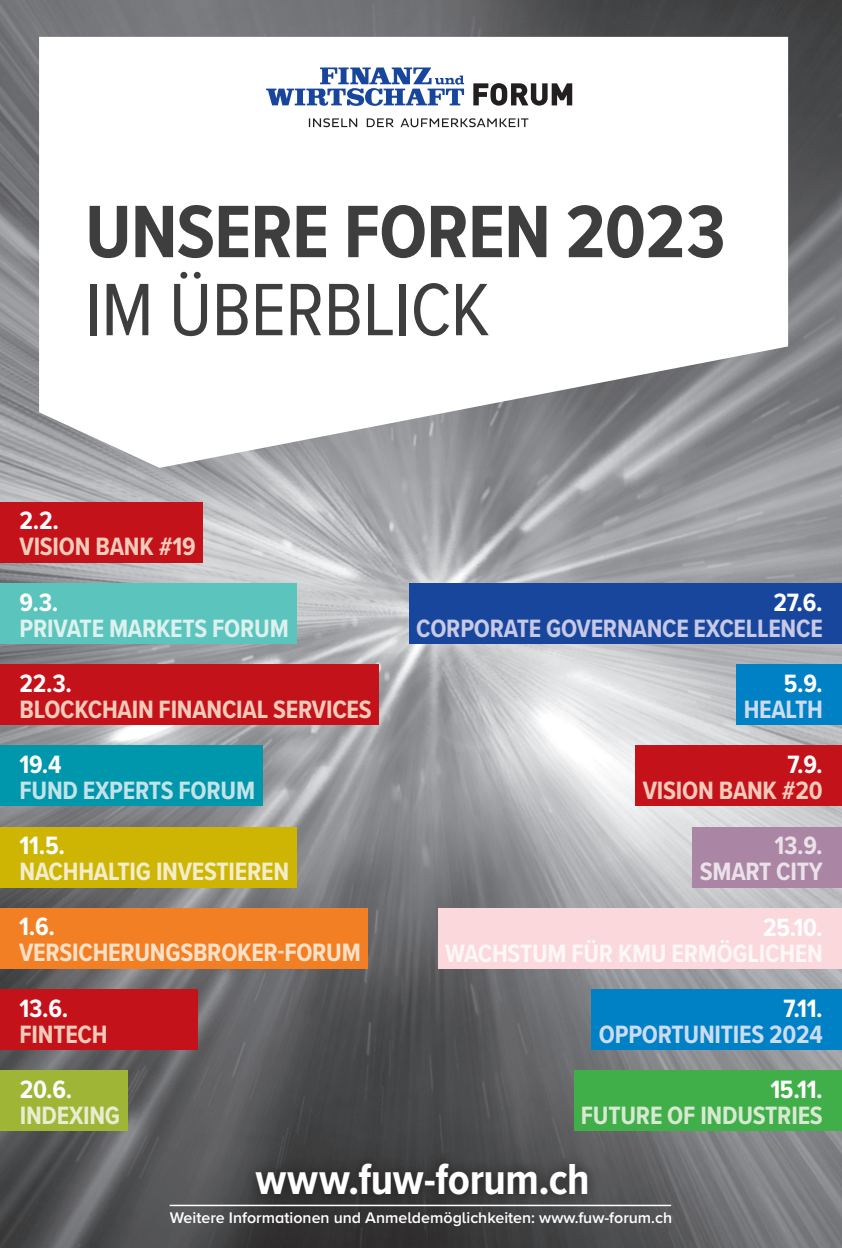
<style>
.page{position:relative;width:842px;height:1248px;background:#fff}
.page>*{position:absolute;margin:0;border:0;box-sizing:border-box;transform-origin:0 0}
.Titel_VERSAL_Regular{font:700 76.9px/78px "Proxima Nova Cond";letter-spacing:-.01em;color:#3e3e3f}
.Grundtext_regular{font:700 45px "Proxima Nova Cond";letter-spacing:-.01em;color:#fff}
.Titel_VERSAL_Regular-2{font:700 26px "Proxima Nova Cond";letter-spacing:-.01em;color:#fff}
.Titel_VERSAL_Regular-3{font:700 26px "Proxima Nova Cond";letter-spacing:-.01em;color:#f2cbba}
.Titel_VERSAL_Regular-4{font:700 26px "Proxima Nova Cond";letter-spacing:-.01em;color:#c7c9e5}
.Titel_VERSAL_Regular-5{font:700 26px "Proxima Nova Cond";letter-spacing:-.01em;color:#fef7f7}
.Titel_VERSAL_Regular-6{font:700 26px "Proxima Nova Cond";letter-spacing:-.01em;color:#fde0c8}
.Titel_VERSAL_Regular-7{font:700 26px "Proxima Nova Cond";letter-spacing:-.01em;color:#ccdcf0}
.Titel_VERSAL_Regular-8{font:700 26px "Proxima Nova Cond";letter-spacing:-.01em;color:#f4edcc}
.Titel_VERSAL_Regular-9{font:700 26px "Proxima Nova Cond";letter-spacing:-.01em;color:#ddf1ef}
.Titel_VERSAL_Regular-10{font:700 26px "Proxima Nova Cond";letter-spacing:-.01em;color:#d8e9d2}
.Titel_VERSAL_Regular-11{font:700 26px "Proxima Nova Cond";letter-spacing:-.01em;color:#c3e3e9}
.Titel_VERSAL_Regular-12{font:700 26px "Proxima Nova Cond";letter-spacing:-.01em;color:#eae1e9}
.Titel_VERSAL_Regular-13{font:700 26px "Proxima Nova Cond";letter-spacing:-.01em;color:#e8ecd0}
.t1{font:600 16px "Proxima Nova A";color:#fff}
.s1{font-weight:400}
</style>
<div class="page">
<img style="left:0;top:0;width:842px;height:1247px">
<svg style="left:39px;top:37px;width:749px;height:431px"></svg>
<svg style="left:473px;top:83px;width:99px;height:23px"></svg>
<svg style="left:266px;top:67px;width:198px;height:39px"></svg>
<svg style="left:309px;top:118px;width:219px;height:9px"></svg>
<svg style="left:244px;top:1151px;width:356px;height:55px;fill:#3a3a3b"></svg>
<div style="left:438px;top:908px;width:404px;height:60px;background:#fbd8db"></div>
<div style="left:0;top:907px;width:368px;height:61px;background:#f27f23"></div>
<div style="left:636px;top:745px;width:206px;height:61px;background:#c4121a"></div>
<div style="left:592px;top:989px;width:250px;height:60px;background:#0080c5"></div>
<div style="left:737px;top:664px;width:105px;height:60px;background:#0080c5"></div>
<div style="left:574px;top:1070px;width:268px;height:60px;background:#40ae49"></div>
<div style="left:0;top:583px;width:297px;height:60px;background:#5ac4bd"></div>
<div style="left:0;top:502px;width:203px;height:60px;background:#c4121a"></div>
<div style="left:0;top:826px;width:297px;height:61px;background:#ceb503"></div>
<div style="left:693px;top:826px;width:149px;height:61px;background:#aa85a4"></div>
<div style="left:409px;top:583px;width:433px;height:60px;background:#18469d"></div>
<div style="left:0;top:664px;width:379px;height:60px;background:#c4121a"></div>
<div style="left:0;top:745px;width:262px;height:61px;background:#0096ab"></div>
<div style="left:0;top:1070px;width:127px;height:60px;background:#9fb535"></div>
<div style="left:0;top:989px;width:197px;height:60px;background:#c4121a"></div>
<hr style="left:170px;top:1204px;width:501px;height:1px;background:#fff">
<p class="Titel_VERSAL_Regular" style="left:85px;top:191px;width:642px">UNSERE FOREN 2023<br><span class="s1">IM ÜBERBLICK</span></p>
<p class="Titel_VERSAL_Regular-2" style="left:20px;top:501px;width:41px">2.2.</p>
<p class="Titel_VERSAL_Regular-3" style="left:20px;top:527px;width:178px">VISION BANK #19</p>
<p class="Titel_VERSAL_Regular-2" style="left:20px;top:582px;width:40px">9.3.</p>
<p class="Titel_VERSAL_Regular-9" style="left:20px;top:608px;width:271px">PRIVATE MARKETS FORUM</p>
<p class="Titel_VERSAL_Regular-2" style="left:20px;top:664px;width:54px">22.3.</p>
<p class="Titel_VERSAL_Regular-3" style="left:20px;top:690px;width:354px">BLOCKCHAIN FINANCIAL SERVICES</p>
<p class="Titel_VERSAL_Regular-2" style="left:20px;top:745px;width:44px">19.4</p>
<p class="Titel_VERSAL_Regular-11" style="left:20px;top:771px;width:237px">FUND EXPERTS FORUM</p>
<p class="Titel_VERSAL_Regular-2" style="left:20px;top:826px;width:47px">11.5.</p>
<p class="Titel_VERSAL_Regular-8" style="left:20px;top:852px;width:271px">NACHHALTIG INVESTIEREN</p>
<p class="Titel_VERSAL_Regular-2" style="left:19px;top:907px;width:37px">1.6.</p>
<p class="Titel_VERSAL_Regular-6" style="left:19px;top:933px;width:343px">VERSICHERUNGSBROKER-FORUM</p>
<p class="Titel_VERSAL_Regular-2" style="left:20px;top:988px;width:50px">13.6.</p>
<p class="Titel_VERSAL_Regular-3" style="left:20px;top:1014px;width:90px">FINTECH</p>
<p class="Titel_VERSAL_Regular-2" style="left:20px;top:1069px;width:54px">20.6.</p>
<p class="Titel_VERSAL_Regular-13" style="left:20px;top:1095px;width:102px">INDEXING</p>
<p class="Titel_VERSAL_Regular-2" style="left:774px;top:582px;width:51px">27.6.</p>
<p class="Titel_VERSAL_Regular-4" style="left:416px;top:608px;width:408px">CORPORATE GOVERNANCE EXCELLENCE</p>
<p class="Titel_VERSAL_Regular-2" style="left:784px;top:664px;width:41px">5.9.</p>
<p class="Titel_VERSAL_Regular-7" style="left:744px;top:690px;width:81px">HEALTH</p>
<p class="Titel_VERSAL_Regular-2" style="left:787px;top:745px;width:37px">7.9.</p>
<p class="Titel_VERSAL_Regular-3" style="left:643px;top:771px;width:182px">VISION BANK #20</p>
<p class="Titel_VERSAL_Regular-12" style="left:774px;top:826px;width:50px">13.9.</p>
<p class="Titel_VERSAL_Regular-12" style="left:700px;top:852px;width:124px">SMART CITY</p>
<p class="Titel_VERSAL_Regular-2" style="left:763px;top:907px;width:61px">25.10.</p>
<p class="Titel_VERSAL_Regular-5" style="left:445px;top:933px;width:379px">WACHSTUM FÜR KMU ERMÖGLICHEN</p>
<p class="Titel_VERSAL_Regular-2" style="left:784px;top:988px;width:41px">7.11.</p>
<p class="Titel_VERSAL_Regular-7" style="left:599px;top:1014px;width:225px">OPPORTUNITIES 2024</p>
<p class="Titel_VERSAL_Regular-2" style="left:770px;top:1069px;width:54px">15.11.</p>
<p class="Titel_VERSAL_Regular-10" style="left:581px;top:1095px;width:243px">FUTURE OF INDUSTRIES</p>
<p class="Grundtext_regular" style="left:255px;top:1145px;width:336px">www.fuw-forum.ch</p>
<p class="t1" style="left:170px;top:1205px;width:504px">Weitere Informationen und Anmeldemöglichkeiten: www.fuw-forum.ch</p>
</div>
